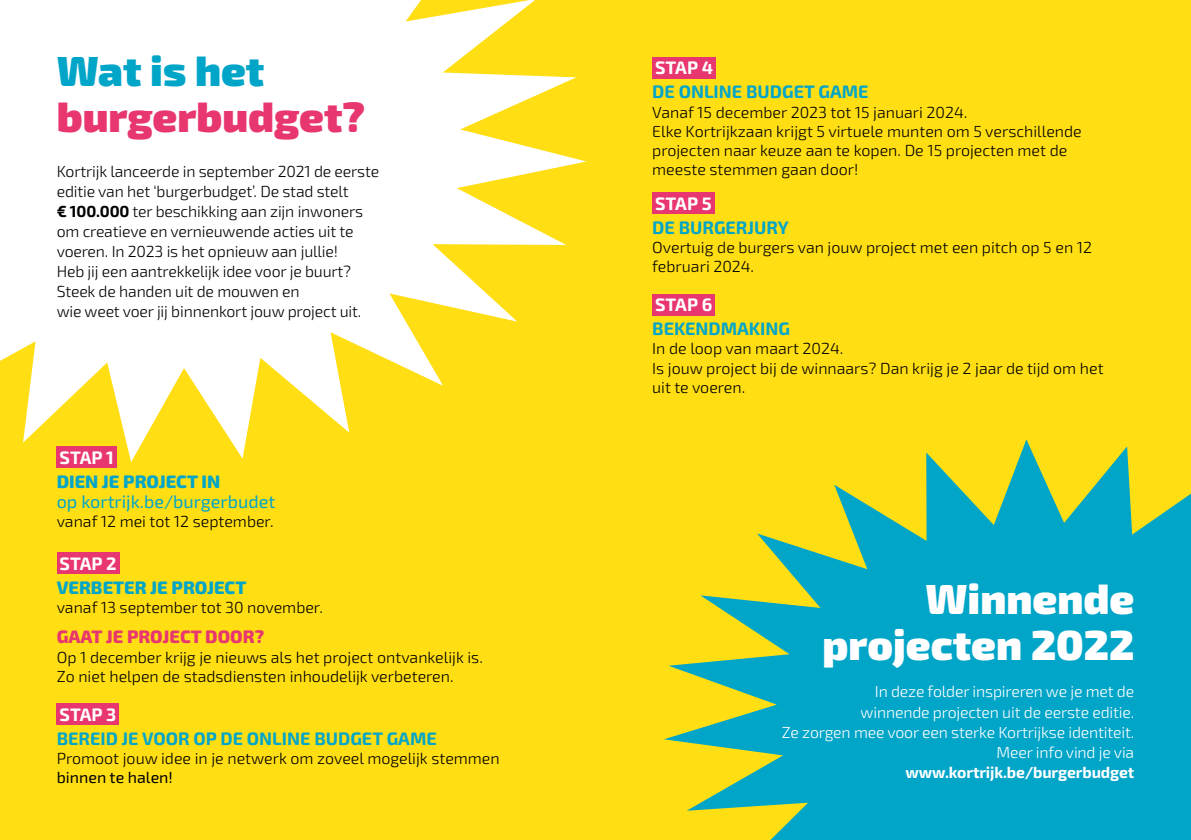
<style>
.page{position:relative;width:1191px;height:840px;background:#fff}
.page>*{position:absolute;margin:0;border:0;box-sizing:border-box;transform-origin:0 0}
.Projecttitel{font:900 42px/46px "Exo 2";color:#e8366f}
.Projecttitel-2{font:900 42px/46px "Exo 2";color:#fff;text-align:right}
.t1{font:700 18px "Exo 2";color:#00a5c8}
.t2{font:18px/20px "Exo 2";color:#00a5c8}
.t3{font:700 18px "Exo 2";color:#fff}
.t4{font:800 18px "Exo 2";color:#e8366f}
.t5{font:800 18px "Exo 2";color:#00a5c8}
.Tekst{font:300 16px/19.2px "Exo 2";color:#000}
.Tekst-2{font:300 16px/20px "Exo 2";letter-spacing:-.01em;color:#fff;text-align:right}
.s1{color:#00a5c8}
.s2{font-weight:700}
.s3{font-weight:800}
.s4{font-weight:400}
</style>
<div class="page">
<div style="left:0;top:0;width:1191px;height:839px;background:#ffde14"></div>
<svg style="left:0;top:0;width:586px;height:462px;fill:#fff"></svg>
<svg style="left:664px;top:439px;width:527px;height:400px;fill:#00a5c8"></svg>
<div style="left:57px;top:446px;width:60px;height:22px;background:#e8366f"></div>
<div style="left:57px;top:552px;width:62px;height:21px;background:#e8366f"></div>
<div style="left:57px;top:703px;width:62px;height:21px;background:#e8366f"></div>
<div style="left:652px;top:57px;width:64px;height:22px;background:#e8366f"></div>
<div style="left:652px;top:192px;width:62px;height:22px;background:#e8366f"></div>
<div style="left:652px;top:293px;width:63px;height:22px;background:#e8366f"></div>
<p class="Projecttitel" style="left:57px;top:45px;width:310px"><span class="s1">Wat is het </span>burgerbudget?</p>
<p class="Tekst" style="left:57px;top:161px;width:324px;line-height:20px">Kortrijk lanceerde in september 2021 de eerste editie van het ‘burgerbudget’. De stad stelt<br><span class="s2">€ 100.000</span> ter beschikking aan zijn inwoners om creatieve en vernieuwende acties uit te voeren. In 2023 is het opnieuw aan jullie!</p>
<p class="Tekst" style="left:57px;top:261px;width:296px">Heb jij een aantrekkelijk idee voor je buurt?</p>
<p class="Tekst" style="left:57px;top:281px;width:244px">Steek de handen uit de mouwen en</p>
<p class="Tekst" style="left:57px;top:301px;width:306px">wie weet voer jij binnenkort jouw project uit.</p>
<p class="t3" style="left:60px;top:444px;width:56px">STAP 1</p>
<p class="t2" style="left:57px;top:470px;width:220px"><span class="s3">DIEN JE PROJECT IN<br></span>op kortrijk.be/burgerbudet</p>
<p class="Tekst" style="left:57px;top:511px;width:218px">vanaf 12 mei tot 12 september.</p>
<p class="t3" style="left:60px;top:549px;width:59px">STAP 2</p>
<p class="t5" style="left:57px;top:573px;width:191px">VERBETER JE PROJECT</p>
<p class="Tekst" style="left:57px;top:597px;width:268px">vanaf 13 september tot 30 november.</p>
<p class="t4" style="left:57px;top:622px;width:209px">GAAT JE PROJECT DOOR?</p>
<p class="Tekst" style="left:57px;top:646px;width:428px">Op 1 december krijg je nieuws als het project ontvankelijk is.</p>
<p class="Tekst" style="left:57px;top:665px;width:398px">Zo niet helpen de stadsdiensten inhoudelijk verbeteren.</p>
<p class="t3" style="left:60px;top:700px;width:58px">STAP 3</p>
<p class="t1" style="left:57px;top:724px;width:381px">BEREID JE VOOR OP DE ONLINE BUDGET GAME</p>
<p class="Tekst" style="left:57px;top:747px;width:444px">Promoot jouw idee in je netwerk om zoveel mogelijk stemmen <span class="s4">binnen te halen!</span></p>
<p class="t3" style="left:655px;top:54px;width:60px">STAP 4</p>
<p class="t1" style="left:652px;top:78px;width:218px">DE ONLINE BUDGET GAME</p>
<p class="Tekst" style="left:652px;top:102px;width:317px">Vanaf 15 december 2023 tot 15 januari 2024.</p>
<p class="Tekst" style="left:652px;top:121px;width:431px">Elke Kortrijkzaan krijgt 5 virtuele munten om 5 verschillende projecten naar keuze aan te kopen. De 15 projecten met de meeste stemmen gaan door!</p>
<p class="t3" style="left:655px;top:190px;width:58px">STAP 5</p>
<p class="t1" style="left:652px;top:214px;width:138px">DE BURGERJURY</p>
<p class="Tekst" style="left:652px;top:237px;width:441px">Overtuig de burgers van jouw project met een pitch op 5 en 12 februari 2024.</p>
<p class="t3" style="left:655px;top:291px;width:59px">STAP 6</p>
<p class="t1" style="left:652px;top:315px;width:139px">BEKENDMAKING</p>
<p class="Tekst" style="left:652px;top:338px;width:193px">In de loop van maart 2024.</p>
<p class="Tekst" style="left:652px;top:358px;width:453px">Is jouw project bij de winnaars? Dan krijg je 2 jaar de tijd om het uit te voeren.</p>
<p class="Projecttitel-2" style="left:822px;top:572px;width:313px">Winnende projecten 2022</p>
<p class="Tekst-2" style="left:875px;top:681px;width:261px">In deze folder inspireren we je met de</p>
<p class="Tekst-2" style="left:860px;top:701px;width:275px">winnende projecten uit de eerste editie.</p>
<p class="Tekst-2" style="left:781px;top:721px;width:354px">Ze zorgen mee voor een sterke Kortrijkse identiteit.<br>Meer info vind je via <span class="s2">www.kortrijk.be/burgerbudget</span></p>
</div>
